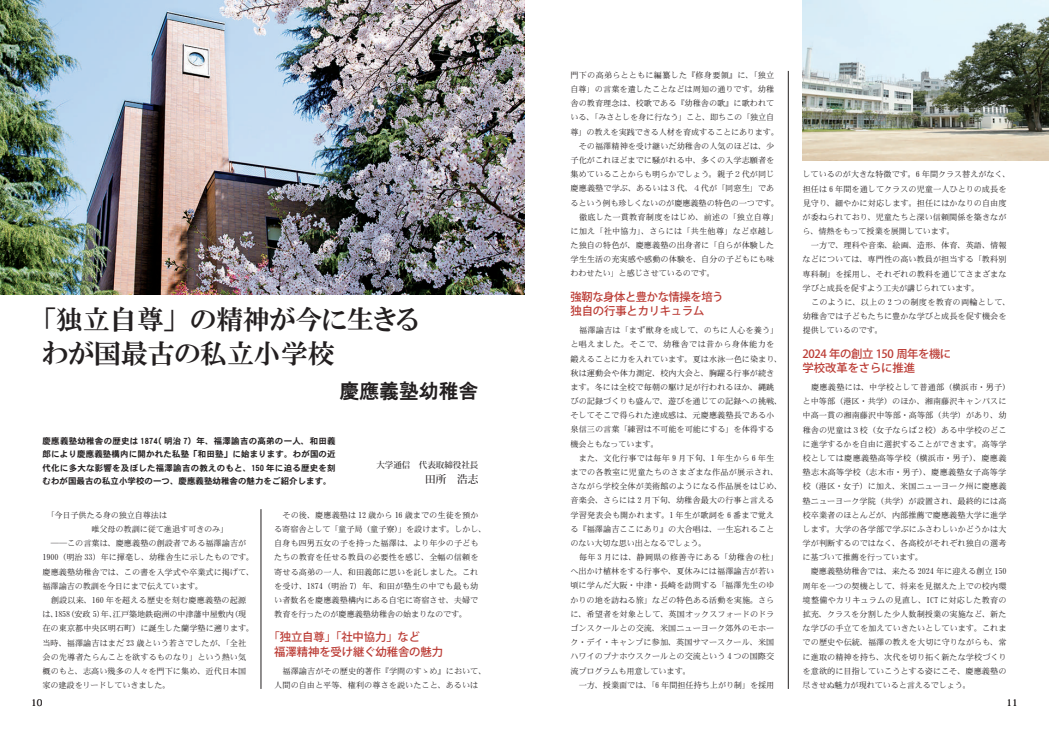
<style>
.page{position:relative;width:1049px;height:746px;background:#fff}
.page>*{position:absolute;margin:0;border:0;box-sizing:border-box;transform-origin:0 0}
.t1{font:26.9px/34px "HGP Mincho E";color:#231f20}
.t2{font:19.8px "HGP Gothic E";color:#231f20}
.t3{font:500 11.3px/14.2px "Koz Go Pro";letter-spacing:-.02em;color:#bb3b34}
.t4{font:500 10.6px "Koz Min Pr 6 N";color:#231f20}
.t5{font:9.2px "Koz Min Pro";color:#231f20}
.t6{font:8.5px/13.5px "DFHS Gothic W7 WIN RKSJ H";color:#231f20;text-align:justify}
.t7{font:500 8.5px "Koz Min Pr 6 N";color:#231f20}
.t8{font:8.1px/14.2px "DFHS Mincho W3 WIN RKSJ H";letter-spacing:.005em;color:#231f20}
</style>
<div class="page">
<img style="left:0;top:0;width:525px;height:294px">
<hr style="left:261px;top:509px;width:1px;height:179px;background:#231f20">
<hr style="left:788px;top:71px;width:1px;height:617px;background:#231f20">
<img style="left:803px;top:0;width:246px;height:160px">
<h1 class="t1" style="left:43px;top:302px;width:378px">「独立自尊」の精神が今に生きるわが国最古の私立小学校</h1>
<h2 class="t2" style="left:339px;top:381px;width:140px">慶應義塾幼稚舎</h2>
<p class="t6" style="left:43px;top:434px;width:295px">慶應義塾幼稚舎の歴史は 1874( 明治 7）年、福澤諭吉の高弟の一人、和田義郎により慶應義塾構内に開かれた私塾「和田塾」に始まります。わが国の近代化に多大な影響を及ぼした福澤諭吉の教えのもと、150 年に迫る歴史を刻むわが国最古の私立小学校の一つ、慶應義塾幼稚舎の魅力をご紹介します。</p>
<p class="t7" style="left:376px;top:460px;width:104px">大学通信　代表取締役社長</p>
<h3 class="t4" style="left:425px;top:473px;width:55px">田所　浩志</h3>
<p class="t8" style="left:42px;top:508px;width:213px">　「今日子供たる身の独立自尊法は<br>　　　　　　唯父母の教訓に従て進退す可きのみ」　──この言葉は、慶應義塾の創設者である福澤諭吉が<br>1900（明治 33）年に揮毫し、幼稚舎生に示したものです。慶應義塾幼稚舎では、この書を入学式や卒業式に掲げて、福澤諭吉の教訓を今日にまで伝えています。<br>　創設以来、160 年を超える歴史を刻む慶應義塾の起源は、1858（安政 5）年、江戸築地鉄砲洲の中津藩中屋敷内（現在の東京都中央区明石町）に誕生した蘭学塾に遡ります。当時、福澤諭吉はまだ 23 歳という若さでしたが、「全社会の先導者たらんことを欲するものなり」という熱い気概のもと、志高い幾多の人々を門下に集め、近代日本国家の建設をリードしていきました。</p>
<p class="t8" style="left:274px;top:508px;width:214px">　その後、慶應義塾は 12 歳から 16 歳までの生徒を預かる寄宿舎として「童子局（童子寮）」を設けます。しかし、自身も四男五女の子を持った福澤は、より年少の子どもたちの教育を任せる教員の必要性を感じ、全幅の信頼を寄せる高弟の一人、和田義郎に思いを託しました。これを受け、1874（明治 7）年、和田が塾生の中でも最も幼い者数名を慶應義塾構内にある自宅に寄宿させ、夫婦で教育を行ったのが慶應義塾幼稚舎の始まりなのです。</p>
<h3 class="t3" style="left:274px;top:630px;width:170px;text-indent:-6px">「独立自尊」「社中協力」など<br>福澤精神を受け継ぐ幼稚舎の魅力</h3>
<p class="t8" style="left:274px;top:663px;width:214px">　福澤諭吉がその歴史的著作『学問のすゝめ』において、人間の自由と平等、権利の尊さを説いたこと、あるいは</p>
<p class="t8" style="left:570px;top:68px;width:210px">門下の高弟らとともに編纂した『修身要領』に、「独立自尊」の言葉を遺したことなどは周知の通りです。幼稚舎の教育理念は、校歌である『幼稚舎の歌』に歌われている、「みさとしを身に行なう」こと、即ちこの「独立自尊」の教えを実践できる人材を育成することにあります。　その福澤精神を受け継いだ幼稚舎の人気のほどは、少子化がこれほどまでに騒がれる中、多くの入学志願者を集めていることからも明らかでしょう。親子２代が同じ慶應義塾で学ぶ、あるいは３代、４代が「同窓生」であるという例も珍しくないのが慶應義塾の特色の一つです。　徹底した一貫教育制度をはじめ、前述の「独立自尊」に加え「社中協力」、さらには「共生他尊」など卓越した独自の特色が、慶應義塾の出身者に「自らが体験した学生生活の充実感や感動の体験を、自分の子どもにも味わわせたい」と感じさせているのです。</p>
<h3 class="t3" style="left:570px;top:290px;width:154px">強靭な身体と豊かな情操を培う独自の行事とカリキュラム</h3>
<p class="t8" style="left:570px;top:323px;width:213px">　福澤諭吉は「まず獣身を成して、のちに人心を養う」と唱えました。そこで、幼稚舎では昔から身体能力を鍛えることに力を入れています。夏は水泳一色に染まり、秋は運動会や体力測定、校内大会と、胸躍る行事が続きます。冬には全校で毎朝の駆け足が行われるほか、縄跳びの記録づくりも盛んで、遊びを通じての記録への挑戦、そしてそこで得られた達成感は、元慶應義塾長である小泉信三の言葉「練習は不可能を可能にする」を体得する機会ともなっています。<br>　また、文化行事では毎年 9 月下旬、1 年生から 6 年生までの各教室に児童たちのさまざまな作品が展示され、さながら学校全体が美術館のようになる作品展をはじめ、音楽会、さらには 2 月下旬、幼稚舎最大の行事と言える学習発表会も開かれます。1 年生が歌詞を 6 番まで覚える『福澤諭吉ここにあり』の大合唱は、一生忘れることのない大切な思い出となるでしょう。<br>　毎年 3 月には、静岡県の修善寺にある「幼稚舎の杜」へ出かけ植林をする行事や、夏休みには福澤諭吉が若い頃に学んだ大阪・中津・長崎を訪問する「福澤先生のゆかりの地を訪ねる旅」などの特色ある活動を実施。さらに、希望者を対象として、英国オックスフォードのドラゴンスクールとの交流、米国ニューヨーク郊外のモホーク・デイ・キャンプに参加、英国サマースクール、米国ハワイのプナホウスクールとの交流という 4 つの国際交流プログラムも用意しています。<br>　一方、授業面では、「6 年間担任持ち上がり制」を採用</p>
<p class="t8" style="left:802px;top:167px;width:210px">しているのが大きな特徴です。6 年間クラス替えがなく、担任は 6 年間を通してクラスの児童一人ひとりの成長を見守り、細やかに対応します。担任にはかなりの自由度が委ねられており、児童たちと深い信頼関係を築きながら、情熱をもって授業を展開しています。<br>　一方で、理科や音楽、絵画、造形、体育、英語、情報などについては、専門性の高い教員が担当する「教科別専科制」を採用し、それぞれの教科を通じてさまざまな学びと成長を促すよう工夫が講じられています。<br>　このように、以上の 2 つの制度を教育の両輪として、幼稚舎では子どもたちに豊かな学びと成長を促す機会を提供しているのです。</p>
<h3 class="t3" style="left:803px;top:347px;width:150px">2024 年の創立 150 周年を機に学校改革をさらに推進</h3>
<p class="t8" style="left:802px;top:380px;width:210px">　慶應義塾には、中学校として普通部（横浜市・男子）と中等部（港区・共学）のほか、湘南藤沢キャンパスに中高一貫の湘南藤沢中等部・高等部（共学）があり、幼稚舎の児童は３校（女子ならば２校）ある中学校のどこに進学するかを自由に選択することができます。高等学校としては慶應義塾高等学校（横浜市・男子）、慶應義塾志木高等学校（志木市・男子）、慶應義塾女子高等学校（港区・女子）に加え、米国ニューヨーク州に慶應義塾ニューヨーク学院（共学）が設置され、最終的には高校卒業者のほとんどが、内部推薦で慶應義塾大学に進学します。大学の各学部で学ぶにふさわしいかどうかは大学が判断するのではなく、各高校がそれぞれ独自の選考に基づいて推薦を行っています。<br>　慶應義塾幼稚舎では、来たる 2024 年に迎える創立 150周年を一つの契機として、将来を見据えた上での校内環境整備やカリキュラムの見直し、ICT に対応した教育の拡充、クラスを分割した少人数制授業の実施など、新たな学びの手立てを加えていきたいとしています。これまでの歴史や伝統、福澤の教えを大切に守りながらも、常に進取の精神を持ち、次代を切り拓く新たな学校づくりを意欲的に目指していこうとする姿にこそ、慶應義塾の尽きせぬ魅力が現れていると言えるでしょう。</p>
<p class="t5" style="left:31px;top:696px;width:13px">10</p>
<p class="t5" style="left:1006px;top:696px;width:13px">11</p>
</div>
